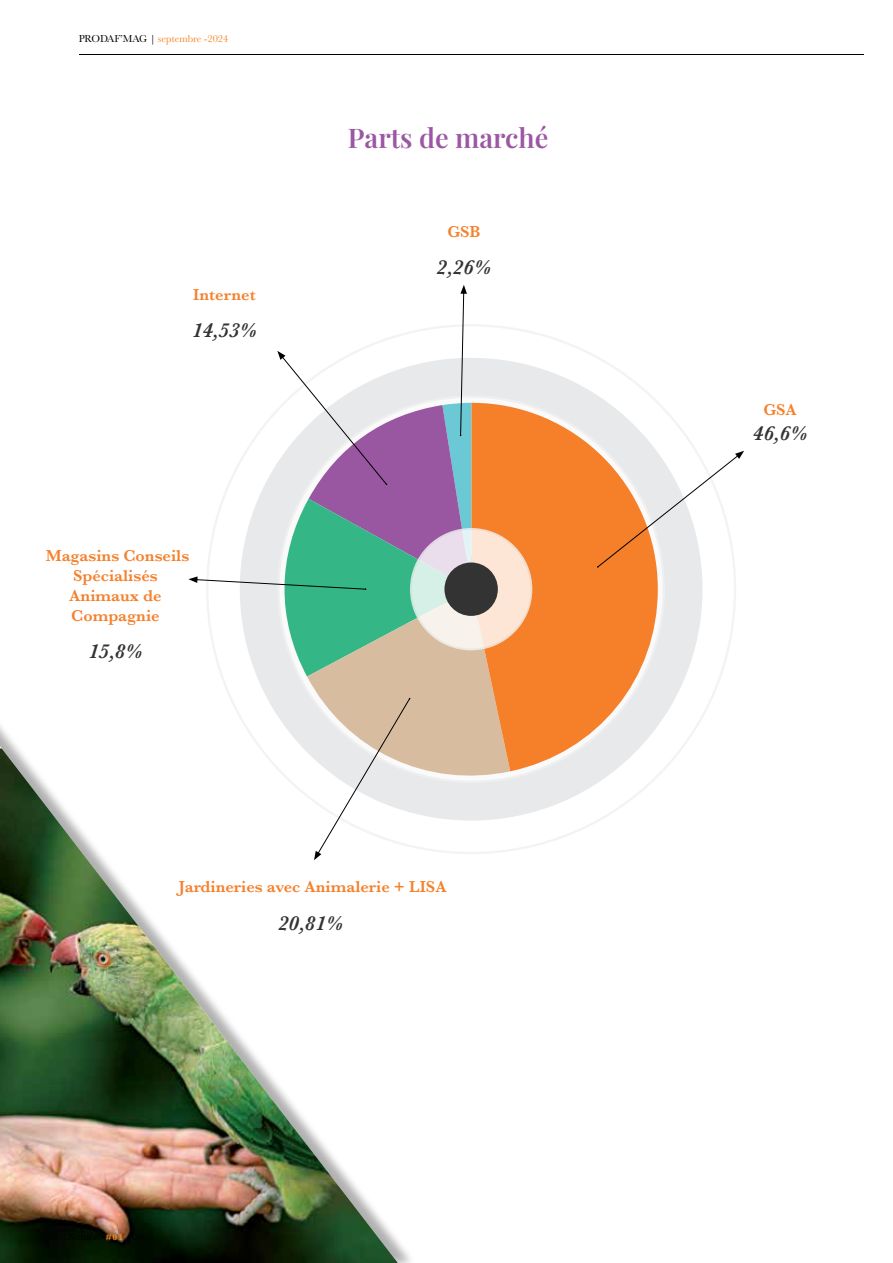
<style>
.page{position:relative;width:893px;height:1263px;background:#fff}
.page>*{position:absolute;margin:0;border:0;box-sizing:border-box;transform-origin:0 0}
.t1{font:27px "Playfair Display";color:#9b57a3}
.t2{font:italic 600 21px "Baskerville";color:#333334}
.t3{font:600 16.5px/19.8px "Baskerville";color:#f5812d;text-align:center}
.t4{font:10.5px "Baskerville";color:#f58220}
.s1{color:#000}
</style>
<div class="page">
<hr style="left:79px;top:54px;width:785px;height:1px;background:#000">
<div style="left:240px;top:358px;width:462px;height:462px;background:#e8e9ea;border-radius:50%"></div>
<svg style="left:510px;top:403px;width:148px;height:368px;fill:#f58029"></svg>
<div style="left:411px;top:529px;width:120px;height:120px;background:#fde6d5;border-radius:50%"></div>
<svg style="left:597px;top:451px;width:147px;height:117px"></svg>
<svg style="left:188px;top:285px;width:322px;height:569px"></svg>
<div style="left:0;top:682px;width:416px;height:581px;background:#000;opacity:.31"></div>
<img style="left:0;top:748px;width:398px;height:515px">
<p class="t4" style="left:79px;top:31px;width:151px"><span class="s1">PRODAF’MAG |</span> septembre -2024</p>
<p class="t3" style="left:193px;top:284px;width:64px">Internet</p>
<p class="t2" style="left:192px;top:316px;width:66px">14,53%</p>
<p class="t3" style="left:46px;top:546px;width:145px">Magasins Conseils<br>Spécialisés<br>Animaux de<br>Compagnie</p>
<p class="t2" style="left:88px;top:637px;width:56px">15,8%</p>
<h1 class="t1" style="left:348px;top:117px;width:202px">Parts de marché</h1>
<p class="t3" style="left:447px;top:221px;width:34px">GSB</p>
<p class="t2" style="left:437px;top:253px;width:56px">2,26%</p>
<p class="t3" style="left:179px;top:877px;width:269px">Jardineries avec Animalerie + LISA</p>
<p class="t2" style="left:278px;top:909px;width:66px">20,81%</p>
<p class="t3" style="left:763px;top:400px;width:35px">GSA</p>
<p class="t2" style="left:753px;top:419px;width:56px">46,6%</p>
</div>
